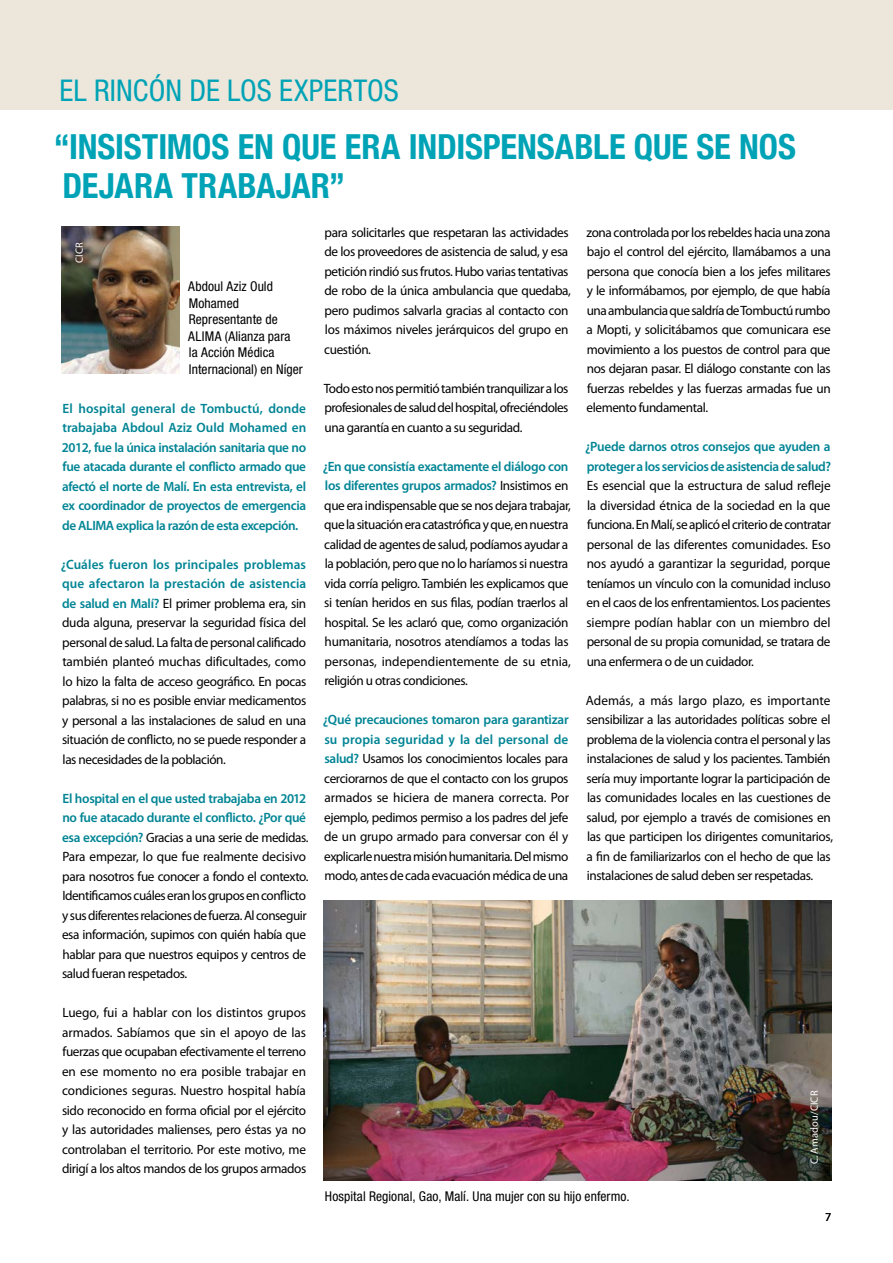
<style>
.page{position:relative;width:893px;height:1263px;background:#fff}
.page>*{position:absolute;margin:0;border:0;box-sizing:border-box;transform-origin:0 0}
.t1{font:700 condensed 34.5px/39px "Helvetica Neue";color:#00a3b6}
.t2{font:condensed 30px "Helvetica Neue LT Std";letter-spacing:.005em;color:#00a3b6}
.t3{font:13.5px/19.5px "Myriad Pro";letter-spacing:-.03em;color:#000;text-align:justify}
.t4{font:600 13.5px/19.5px "Myriad Pro";letter-spacing:-.025em;color:#008494;text-align:justify}
.t5{font:condensed 13.5px/16.5px "Helvetica Neue LT Std";letter-spacing:.005em;color:#000}
.t6{font:12px "Myriad Pro";color:#000}
.t7{font:10.5px "Myriad Pro";letter-spacing:.01em;color:#fff}
.s1{font-weight:600;color:#008494}
</style>
<div class="page">
<div style="left:0;top:0;width:893px;height:110px;background:#ede7db"></div>
<img style="left:324px;top:900px;width:507px;height:280px">
<img style="left:62px;top:227px;width:118px;height:147px">
<h2 class="t2" style="left:60px;top:73px;width:341px">EL RINCÓN DE LOS EXPERTOS</h2>
<h1 class="t1" style="left:54px;top:125px;width:744px">“INSISTIMOS EN QUE ERA INDISPENSABLE QUE SE NOS<br>DEJARA TRABAJAR”</h1>
<p class="t7" style="left:73px;top:263px;width:22px;rotate:-90deg">CICR</p>
<p class="t5" style="left:188px;top:278px;width:116px">Abdoul Aziz Ould<br>Mohamed<br>Representante de<br>ALIMA (Alianza para<br>la Acción Médica<br>Internacional) en Níger</p>
<p class="t4" style="left:62px;top:398px;width:246px">El hospital general de Tombuctú, donde trabajaba Abdoul Aziz Ould Mohamed en 2012, fue la única instalación sanitaria que no fue atacada durante el conflicto armado que afectó el norte de Malí. En esta entrevista, el ex coordinador de proyectos de emergencia de ALIMA explica la razón de esta excepción.</p>
<p class="t3" style="left:61px;top:554px;width:247px"><span class="s1">¿Cuáles fueron los principales problemas que afectaron la prestación de asistencia de salud en Malí?</span> El primer problema era, sin duda alguna, preservar la seguridad física del personal de salud. La falta de personal calificado también planteó muchas dificultades, como lo hizo la falta de acceso geográfico. En pocas palabras, si no es posible enviar medicamentos y personal a las instalaciones de salud en una situación de conflicto, no se puede responder a las necesidades de la población.</p>
<p class="t3" style="left:62px;top:788px;width:248px;text-align:left"><span class="s1">El hospital en el que usted trabajaba en 2012 no fue atacado durante el conflicto. ¿Por qué esa excepción?</span> Gracias a una serie de medidas.<br>Para empezar, lo que fue realmente decisivo para nosotros fue conocer a fondo el contexto.<br>Identificamos cuáles eran los grupos en conflicto y sus diferentes relaciones de fuerza. Al conseguir esa información, supimos con quién había que hablar para que nuestros equipos y centros de salud fueran respetados.</p>
<p class="t3" style="left:62px;top:1003px;width:246px">Luego, fui a hablar con los distintos grupos armados. Sabíamos que sin el apoyo de las fuerzas que ocupaban efectivamente el terreno en ese momento no era posible trabajar en condiciones seguras. Nuestro hospital había sido reconocido en forma oficial por el ejército y las autoridades malienses, pero éstas ya no controlaban el territorio. Por este motivo, me dirigí a los altos mandos de los grupos armados</p>
<p class="t3" style="left:324px;top:222px;width:248px;text-align:left">para solicitarles que respetaran las actividades de los proveedores de asistencia de salud, y esa petición rindió sus frutos. Hubo varias tentativas de robo de la única ambulancia que quedaba, pero pudimos salvarla gracias al contacto con los máximos niveles jerárquicos del grupo en cuestión.</p>
<p class="t3" style="left:324px;top:378px;width:246px">Todo esto nos permitió también tranquilizar a los profesionales de salud del hospital, ofreciéndoles una garantía en cuanto a su seguridad.</p>
<p class="t3" style="left:323px;top:456px;width:250px;text-align:left"><span class="s1">¿En que consistía exactamente el diálogo con los diferentes grupos armados?</span> Insistimos en que era indispensable que se nos dejara trabajar, que la situación era catastrófica y que, en nuestra calidad de agentes de salud, podíamos ayudar a la población, pero que no lo haríamos si nuestra vida corría peligro. También les explicamos que si tenían heridos en sus filas, podían traerlos al hospital. Se les aclaró que, como organización humanitaria, nosotros atendíamos a todas las personas, independientemente de su etnia, religión u otras condiciones.</p>
<p class="t3" style="left:323px;top:710px;width:248px"><span class="s1">¿Qué precauciones tomaron para garantizar su propia seguridad y la del personal de salud?</span> Usamos los conocimientos locales para cerciorarnos de que el contacto con los grupos armados se hiciera de manera correcta. Por ejemplo, pedimos permiso a los padres del jefe de un grupo armado para conversar con él y explicarle nuestra misión humanitaria. Del mismo modo, antes de cada evacuación médica de una</p>
<p class="t3" style="left:586px;top:222px;width:246px">zona controlada por los rebeldes hacia una zona bajo el control del ejército, llamábamos a una persona que conocía bien a los jefes militares y le informábamos, por ejemplo, de que había una ambulancia que saldría de Tombuctú rumbo a Mopti, y solicitábamos que comunicara ese movimiento a los puestos de control para que nos dejaran pasar. El diálogo constante con las fuerzas rebeldes y las fuerzas armadas fue un elemento fundamental.</p>
<p class="t4" style="left:585px;top:437px;width:247px">¿Puede darnos otros consejos que ayuden a proteger a los servicios de asistencia de salud?</p>
<p class="t3" style="left:586px;top:476px;width:246px">Es esencial que la estructura de salud refleje la diversidad étnica de la sociedad en la que funciona. En Malí, se aplicó el criterio de contratar personal de las diferentes comunidades. Eso nos ayudó a garantizar la seguridad, porque teníamos un vínculo con la comunidad incluso en el caos de los enfrentamientos. Los pacientes siempre podían hablar con un miembro del personal de su propia comunidad, se tratara de una enfermera o de un cuidador.</p>
<p class="t3" style="left:586px;top:690px;width:249px;text-align:left">Además, a más largo plazo, es importante sensibilizar a las autoridades políticas sobre el problema de la violencia contra el personal y las instalaciones de salud y los pacientes. También sería muy importante lograr la participación de las comunidades locales en las cuestiones de salud, por ejemplo a través de comisiones en las que participen los dirigentes comunitarios, a fin de familiarizarlos con el hecho de que las instalaciones de salud deben ser respetadas.</p>
<p class="t7" style="left:808px;top:1164px;width:75px;rotate:-90deg">C. Amadou/CICR</p>
<p class="t5" style="left:325px;top:1188px;width:306px">Hospital Regional, Gao, Malí. Una mujer con su hijo enfermo.</p>
<p class="t6" style="left:825px;top:1210px;width:8px">7</p>
</div>
